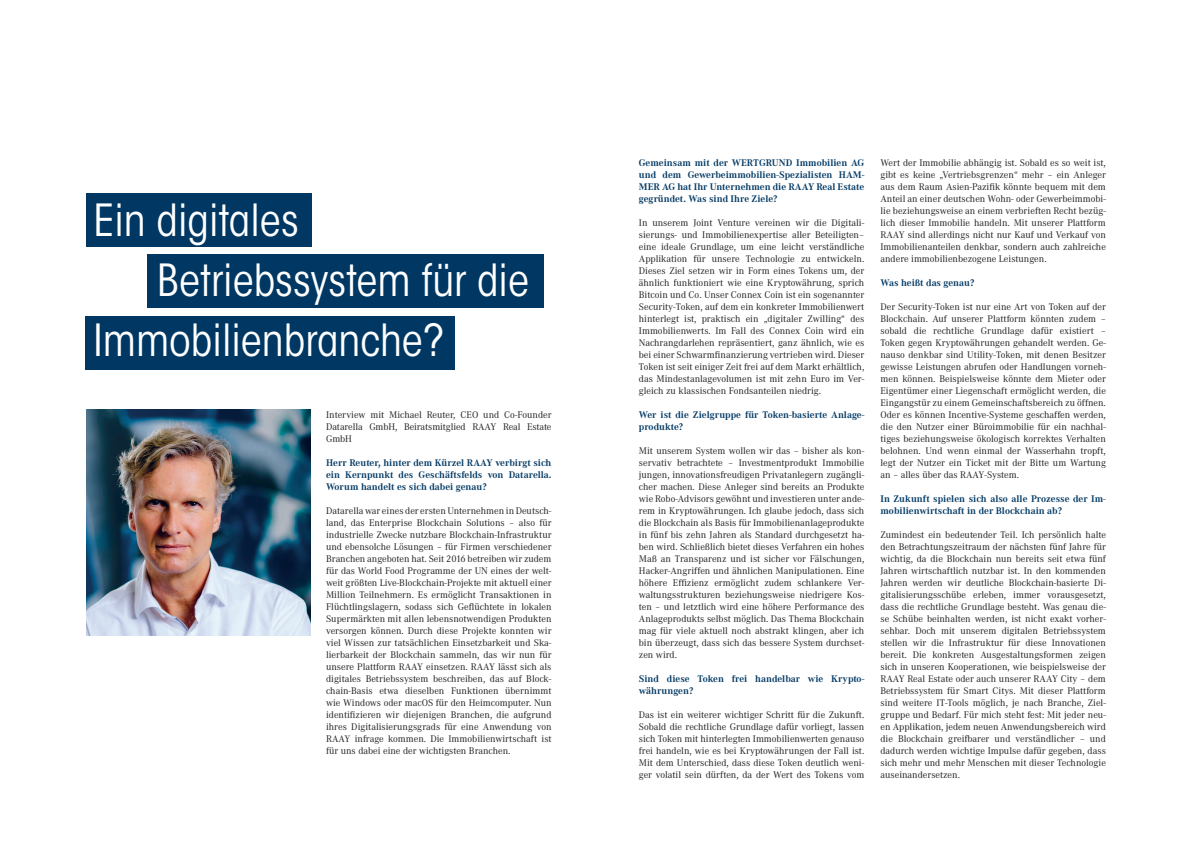
<style>
.page{position:relative;width:1191px;height:842px;background:#fff}
.page>*{position:absolute;margin:0;border:0;box-sizing:border-box;transform-origin:0 0}
.t1{font:condensed 44px "ITC Avant Garde Std";color:#fff}
.t2{font:10px/12px "Corporate A";color:#231f20;text-align:justify}
.t3{font:700 10px/12px "Corporate A";color:#003863}
</style>
<div class="page">
<div style="left:86px;top:193px;width:225px;height:54px;background:#003863"></div>
<div style="left:147px;top:254px;width:396px;height:54px;background:#003863"></div>
<div style="left:85px;top:316px;width:369px;height:54px;background:#003863"></div>
<img style="left:86px;top:410px;width:224px;height:225px">
<h1 class="t1" style="left:94px;top:194px;width:207px">Ein digitales</h1>
<h1 class="t1" style="left:157px;top:254px;width:373px">Betriebssystem für die</h1>
<h1 class="t1" style="left:94px;top:314px;width:352px">Immobilienbranche?</h1>
<p class="t2" style="left:326px;top:409px;width:227px">Interview mit Michael Reuter, CEO und Co-Founder Datarella GmbH, Beiratsmitglied RAAY Real Estate GmbH</p>
<p class="t3" style="left:326px;top:457px;width:227px;text-align:justify">Herr Reuter, hinter dem Kürzel RAAY verbirgt sich ein Kernpunkt des Geschäftsfelds von Datarella.<br>Worum handelt es sich dabei genau?</p>
<p class="t2" style="left:326px;top:505px;width:227px">Datarella war eines der ersten Unternehmen in Deutsch&shy;land, das Enterprise Blockchain Solutions – also für industrielle Zwecke nutzbare Blockchain-Infrastruktur und ebensolche Lösungen – für Firmen verschiedener Branchen angeboten hat. Seit 2016 betreiben wir zudem für das World Food Programme der UN eines der welt&shy;weit größten Live-Blockchain-Projekte mit aktuell einer Million Teilnehmern. Es ermöglicht Transaktionen in Flüchtlingslagern, sodass sich Geflüchtete in lokalen Supermärkten mit allen lebensnotwendigen Produkten versorgen können. Durch diese Projekte konnten wir viel Wissen zur tatsächlichen Einsetzbarkeit und Ska&shy;lierbarkeit der Blockchain sammeln, das wir nun für unsere Plattform RAAY einsetzen. RAAY lässt sich als digitales Betriebssystem beschreiben, das auf Block&shy;chain-Basis etwa dieselben Funktionen übernimmt wie Windows oder macOS für den Heimcomputer. Nun identifizieren wir diejenigen Branchen, die aufgrund ihres Digitalisierungsgrads für eine Anwendung von RAAY infrage kommen. Die Immobilienwirtschaft ist für uns dabei eine der wichtigsten Branchen.</p>
<p class="t3" style="left:639px;top:157px;width:227px;text-align:justify">Gemeinsam mit der WERTGRUND Immobilien AG und dem Gewerbeimmobilien-Spezialisten HAM-MER AG hat Ihr Unternehmen die RAAY Real Estate gegründet. Was sind Ihre Ziele?</p>
<p class="t2" style="left:639px;top:217px;width:227px">In unserem Joint Venture vereinen wir die Digitali&shy;sierungs- und Immobilienexpertise aller Beteiligten– eine ideale Grundlage, um eine leicht verständliche Applikation für unsere Technologie zu entwickeln.<br>Dieses Ziel setzen wir in Form eines Tokens um, der ähnlich funktioniert wie eine Kryptowährung, sprich Bitcoin und Co. Unser Connex Coin ist ein sogenannter Security-Token, auf dem ein konkreter Immobilienwert hinterlegt ist, praktisch ein „digitaler Zwilling“ des Immobilienwerts. Im Fall des Connex Coin wird ein Nachrangdarlehen repräsentiert, ganz ähnlich, wie es bei einer Schwarmfinanzierung vertrieben wird. Dieser Token ist seit einiger Zeit frei auf dem Markt erhältlich, das Mindestanlagevolumen ist mit zehn Euro im Ver&shy;gleich zu klassischen Fondsanteilen niedrig.</p>
<p class="t3" style="left:639px;top:409px;width:227px">Wer ist die Zielgruppe für Token-basierte Anlage&shy;produkte?</p>
<p class="t2" style="left:639px;top:445px;width:227px">Mit unserem System wollen wir das – bisher als kon&shy;servativ betrachtete – Investmentprodukt Immobilie jungen, innovationsfreudigen Privatanlegern zugängli&shy;cher machen. Diese Anleger sind bereits an Produkte wie Robo-Advisors gewöhnt und investieren unter ande&shy;rem in Kryptowährungen. Ich glaube jedoch, dass sich die Blockchain als Basis für Immobilienanlageprodukte in fünf bis zehn Jahren als Standard durchgesetzt ha&shy;ben wird. Schließlich bietet dieses Verfahren ein hohes Maß an Transparenz und ist sicher vor Fälschungen, Hacker-Angriffen und ähnlichen Manipulationen. Eine höhere Effizienz ermöglicht zudem schlankere Ver&shy;waltungsstrukturen beziehungsweise niedrigere Kos&shy;ten – und letztlich wird eine höhere Performance des Anlageprodukts selbst möglich. Das Thema Blockchain mag für viele aktuell noch abstrakt klingen, aber ich bin überzeugt, dass sich das bessere System durchset&shy;zen wird.</p>
<p class="t3" style="left:639px;top:673px;width:227px">Sind diese Token frei handelbar wie Krypto&shy;währungen?</p>
<p class="t2" style="left:639px;top:709px;width:227px">Das ist ein weiterer wichtiger Schritt für die Zukunft.<br>Sobald die rechtliche Grundlage dafür vorliegt, lassen sich Token mit hinterlegten Immobilienwerten genauso frei handeln, wie es bei Kryptowährungen der Fall ist.<br>Mit dem Unterschied, dass diese Token deutlich weni&shy;ger volatil sein dürften, da der Wert des Tokens vom</p>
<p class="t2" style="left:880px;top:157px;width:227px">Wert der Immobilie abhängig ist. Sobald es so weit ist, gibt es keine „Vertriebsgrenzen“ mehr – ein Anleger aus dem Raum Asien-Pazifik könnte bequem mit dem Anteil an einer deutschen Wohn- oder Gewerbeimmobi&shy;lie beziehungsweise an einem verbrieften Recht bezüg&shy;lich dieser Immobilie handeln. Mit unserer Plattform RAAY sind allerdings nicht nur Kauf und Verkauf von Immobilienanteilen denkbar, sondern auch zahlreiche andere immobilienbezogene Leistungen.</p>
<p class="t3" style="left:880px;top:277px;width:95px">Was heißt das genau?</p>
<p class="t2" style="left:880px;top:301px;width:227px">Der Security-Token ist nur eine Art von Token auf der Blockchain. Auf unserer Plattform könnten zudem – sobald die rechtliche Grundlage dafür existiert – Token gegen Kryptowährungen gehandelt werden. Ge&shy;nauso denkbar sind Utility-Token, mit denen Besitzer gewisse Leistungen abrufen oder Handlungen vorneh&shy;men können. Beispielsweise könnte dem Mieter oder Eigentümer einer Liegenschaft ermöglicht werden, die Eingangstür zu einem Gemeinschaftsbereich zu öffnen.<br>Oder es können Incentive-Systeme geschaffen werden, die den Nutzer einer Büroimmobilie für ein nachhal&shy;tiges beziehungsweise ökologisch korrektes Verhalten belohnen. Und wenn einmal der Wasserhahn tropft, legt der Nutzer ein Ticket mit der Bitte um Wartung an – alles über das RAAY-System.</p>
<p class="t3" style="left:880px;top:493px;width:227px">In Zukunft spielen sich also alle Prozesse der Im&shy;mobilienwirtschaft in der Blockchain ab?</p>
<p class="t2" style="left:880px;top:529px;width:227px">Zumindest ein bedeutender Teil. Ich persönlich halte den Betrachtungszeitraum der nächsten fünf Jahre für wichtig, da die Blockchain nun bereits seit etwa fünf Jahren wirtschaftlich nutzbar ist. In den kommenden Jahren werden wir deutliche Blockchain-basierte Di&shy;gitalisierungsschübe erleben, immer vorausgesetzt, dass die rechtliche Grundlage besteht. Was genau die&shy;se Schübe beinhalten werden, ist nicht exakt vorher&shy;sehbar. Doch mit unserem digitalen Betriebssystem stellen wir die Infrastruktur für diese Innovationen bereit. Die konkreten Ausgestaltungsformen zeigen sich in unseren Kooperationen, wie beispielsweise der RAAY Real Estate oder auch unserer RAAY City – dem Betriebssystem für Smart Citys. Mit dieser Plattform sind weitere IT-Tools möglich, je nach Branche, Ziel&shy;gruppe und Bedarf. Für mich steht fest: Mit jeder neu&shy;en Applikation, jedem neuen Anwendungsbereich wird die Blockchain greifbarer und verständlicher – und dadurch werden wichtige Impulse dafür gegeben, dass sich mehr und mehr Menschen mit dieser Technologie auseinandersetzen.</p>
</div>
